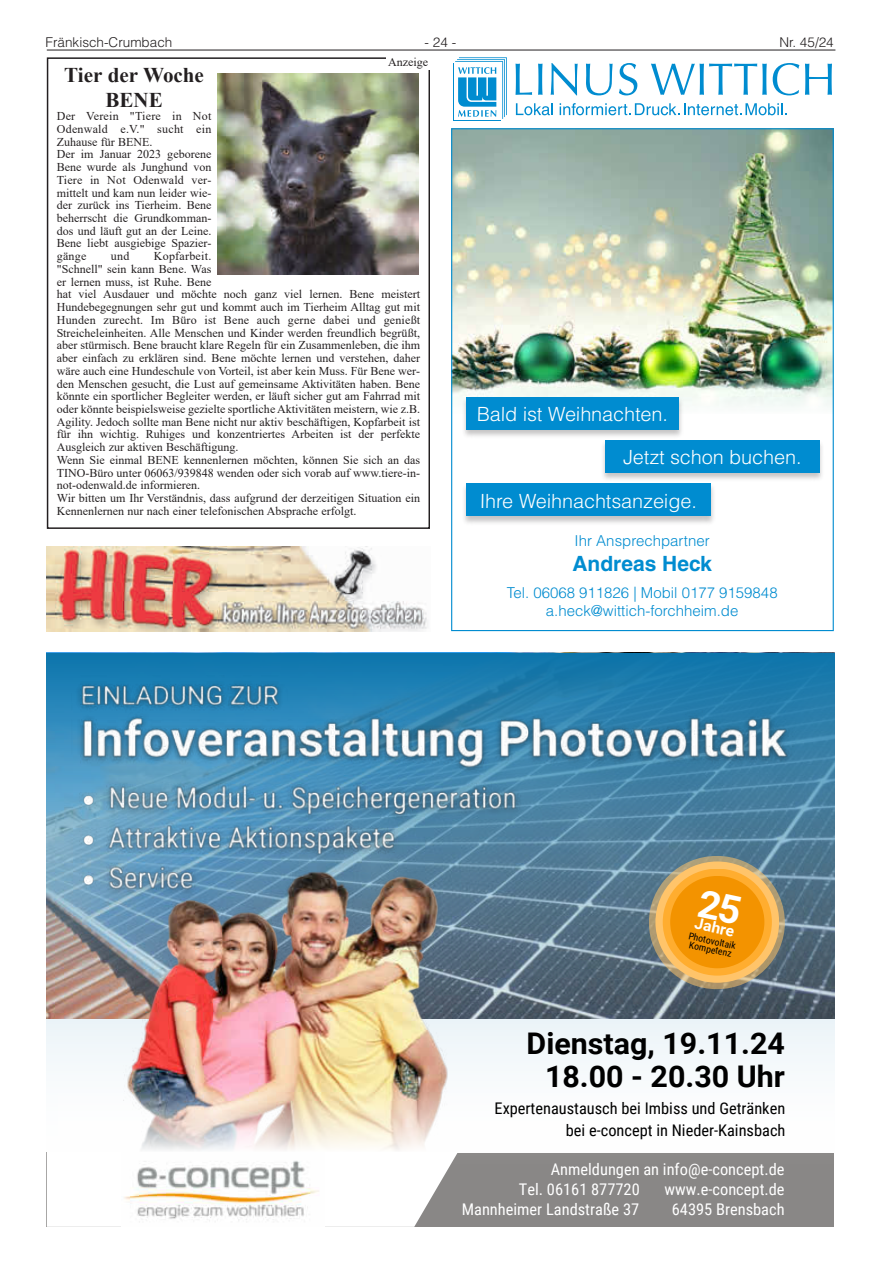
<style>
.page{position:relative;width:881px;height:1263px;background:#fff}
.page>*{position:absolute;margin:0;border:0;box-sizing:border-box;transform-origin:0 0}
.t1{font:700 29.85px/33.2px "Roboto";color:#000;text-align:right}
.t2{font:700 21px/25.5px "Times New Roman";color:#231f20;text-align:center}
.t3{font:700 21px "Helvetica LT";color:#008cd0}
.t4{font:300 19.5px/42.6px "Helvetica";color:#fff}
.t5{font:16.05px "Roboto Condensed";color:#fff}
.t6{font:16.05px/22.8px "Roboto Condensed";color:#000;text-align:right}
.t7{font:700 15.3px "Roboto";color:#fff}
.t8{font:300 15px/18px "Helvetica";color:#008cd0;text-align:center}
.t9{font:300 13.5px "Helvetica LT";color:#231f20}
.t10{font:12px/12.8px "Times New Roman";color:#231f20}
.t11{font:9.6px/8.4px "Roboto Condensed";color:#000}
</style>
<div class="page">
<hr style="left:47px;top:50px;width:788px;height:1px;background:#231f20">
<div style="left:47px;top:653px;width:786px;height:574px;background:#898786"></div>
<svg style="left:47px;top:653px;width:786px;height:500px;background:#7297ad"></svg>
<img style="left:114px;top:901px;width:338px;height:180px">
<svg style="left:58px;top:1081px;width:775px;height:71px;background:#f1ece7"></svg>
<svg style="left:47px;top:1152px;width:411px;height:75px;background:#f2f2f2"></svg>
<img style="left:121px;top:1152px;width:204px;height:75px">
<img style="left:72px;top:675px;width:726px;height:103px">
<img style="left:70px;top:774px;width:457px;height:127px">
<img style="left:217px;top:74px;width:201px;height:200px">
<img style="left:47px;top:547px;width:380px;height:84px">
<img style="left:453px;top:130px;width:378px;height:277px">
<svg style="left:515px;top:64px;width:17px;height:31px"></svg>
<svg style="left:538px;top:64px;width:4px;height:31px"></svg>
<svg style="left:550px;top:63px;width:27px;height:32px"></svg>
<svg style="left:586px;top:64px;width:26px;height:31px"></svg>
<svg style="left:619px;top:63px;width:18px;height:32px"></svg>
<svg style="left:651px;top:64px;width:115px;height:31px"></svg>
<svg style="left:772px;top:63px;width:59px;height:32px"></svg>
<div style="left:453px;top:63px;width:48px;height:58px;background:#008cd0"></div>
<div style="left:454px;top:64px;width:46px;height:56px;background:#fff"></div>
<svg style="left:455px;top:57px;width:51px;height:62px"></svg>
<svg style="left:515px;top:103px;width:37px;height:12px"></svg>
<svg style="left:559px;top:103px;width:227px;height:12px"></svg>
<div style="left:462px;top:397px;width:221px;height:42px;background:#231f20;opacity:.26"></div>
<div style="left:466px;top:397px;width:212px;height:33px;background:#008cd0"></div>
<div style="left:600px;top:439px;width:224px;height:42px;background:#231f20;opacity:.26"></div>
<div style="left:605px;top:440px;width:214px;height:32px;background:#008cd0"></div>
<div style="left:462px;top:483px;width:253px;height:42px;background:#231f20;opacity:.26"></div>
<div style="left:466px;top:483px;width:244px;height:33px;background:#008cd0"></div>
<svg style="left:648px;top:856px;width:136px;height:133px;background:#cc9842"></svg>
<p class="t9" style="left:45px;top:34px;width:128px">Fränkisch-Crumbach</p>
<p class="t9" style="left:424px;top:34px;width:33px">- 24 -</p>
<p class="t9" style="left:779px;top:34px;width:56px">Nr. 45/24</p>
<p class="t10" style="left:388px;top:55px;width:41px">Anzeige</p>
<h2 class="t2" style="left:64px;top:62px;width:141px">Tier der Woche<br>BENE</h2>
<p class="t10" style="left:57px;top:109px;width:156px">Der Verein "Tiere in Not<br>Odenwald e.V." sucht ein<br>Zuhause für BENE.<br>Der im Januar 2023 geborene<br>Bene wurde als Junghund von<br>Tiere in Not Odenwald ver&shy;mittelt und kam nun leider wie&shy;der zurück ins Tierheim. Bene beherrscht die Grundkomman&shy;dos und läuft gut an der Leine.<br>Bene liebt ausgiebige Spazier&shy;gänge</p>
<p class="t10" style="left:57px;top:249px;width:365px;text-indent:97px">Kopfarbeit.<br>"Schnell" sein kann Bene. Was<br>er lernen muss, ist Ruhe. Bene<br>hat viel Ausdauer und möchte noch ganz viel lernen. Bene meistert Hundebegegnungen sehr gut und kommt auch im Tierheim Alltag gut mit Hunden zurecht. Im Büro ist Bene auch gerne dabei und genießt Streicheleinheiten. Alle Menschen und Kinder werden freundlich begrüßt, aber stürmisch. Bene braucht klare Regeln für ein Zusammenleben, die ihm aber einfach zu erklären sind. Bene möchte lernen und verstehen, daher wäre auch eine Hundeschule von Vorteil, ist aber kein Muss. Für Bene wer&shy;den Menschen gesucht, die Lust auf gemeinsame Aktivitäten haben. Bene könnte ein sportlicher Begleiter werden, er läuft sicher gut am Fahrrad mit oder könnte beispielsweise gezielte sportliche Aktivitäten meistern, wie z.B.<br>Agility. Jedoch sollte man Bene nicht nur aktiv beschäftigen, Kopfarbeit ist für ihn wichtig. Ruhiges und konzentriertes Arbeiten ist der perfekte Ausgleich zur aktiven Beschäftigung.<br>Wenn Sie einmal BENE kennenlernen möchten, können Sie sich an das TINO-Büro unter 06063/939848 wenden oder sich vorab auf www.tiere-in&shy;not-odenwald.de informieren.<br>Wir bitten um Ihr Verständnis, dass aufgrund der derzeitigen Situation ein Kennenlernen nur nach einer telefonischen Absprache erfolgt.</p>
<p class="t10" style="left:111px;top:249px;width:20px">und</p>
<h3 class="t4" style="left:622px;top:393px;width:180px;text-indent:-146px">Bald ist Weihnachten.<br>Jetzt schon buchen.</h3>
<h3 class="t4" style="left:479px;top:479px;width:219px">Ihre Weihnachtsanzeige.</h3>
<p class="t8" style="left:574px;top:532px;width:136px">Ihr Ansprechpartner</p>
<h2 class="t3" style="left:572px;top:551px;width:141px">Andreas Heck</h2>
<p class="t8" style="left:506px;top:583px;width:272px">Tel. 06068 911826 | Mobil 0177 9159848 a.heck@wittich-forchheim.de</p>
<p class="t7" style="left:697px;top:913px;width:42px;rotate:12deg">Jahre</p>
<p class="t11" style="left:689px;top:931px;width:50px;rotate:12deg">Photovoltaik<br>Kompetenz</p>
<h1 class="t1" style="left:526px;top:1025px;width:260px">Dienstag, 19.11.24<br>18.00 - 20.30 Uhr</h1>
<h3 class="t6" style="left:494px;top:1096px;width:292px">Expertenaustausch bei Imbiss und Getränken bei e-concept in Nieder-Kainsbach</h3>
<h3 class="t5" style="left:550px;top:1158px;width:235px">Anmeldungen an info@e-concept.de</h3>
<h3 class="t5" style="left:518px;top:1177px;width:122px">Tel. 06161 877720</h3>
<h3 class="t5" style="left:664px;top:1178px;width:122px">www.e-concept.de</h3>
<h3 class="t5" style="left:461px;top:1198px;width:179px">Mannheimer Landstraße 37</h3>
<h3 class="t5" style="left:671px;top:1197px;width:114px">64395 Brensbach</h3>
</div>
